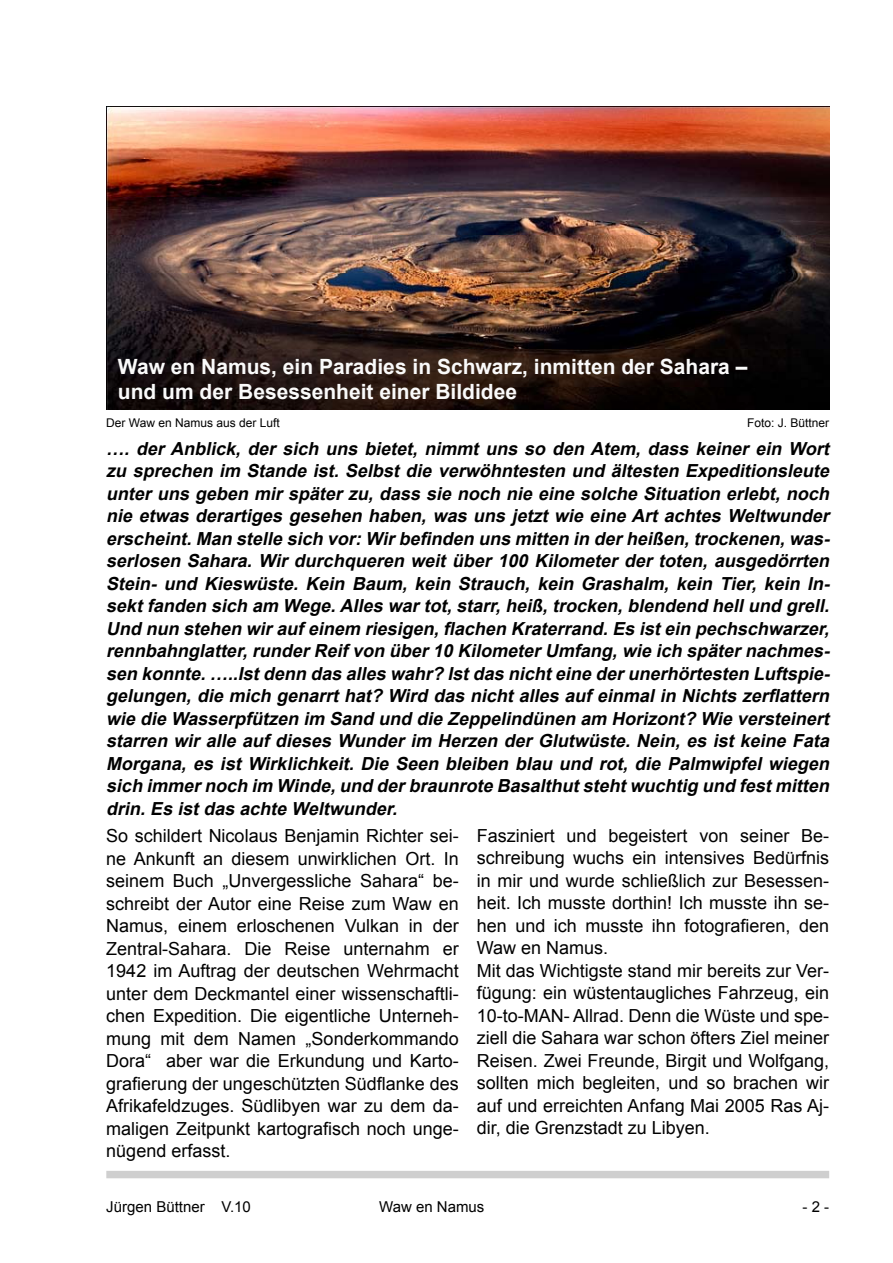
<style>
.page{position:relative;width:893px;height:1263px;background:#fff}
.page>*{position:absolute;margin:0;border:0;box-sizing:border-box;transform-origin:0 0}
.t1{font:700 21px/25.2px "Arial";color:#fafafa}
.t2{font:italic 700 18px/22.5px "Arial";color:#000;text-align:justify}
.t3{font:18px/22.5px "Arial";color:#000;text-align:justify}
.t4{font:15px "Arial";color:#000}
.t5{font:12px "Arial";color:#000}
</style>
<div class="page">
<div style="left:106px;top:1171px;width:723px;height:7px;background:#cfcfcf"></div>
<img style="left:106px;top:106px;width:723px;height:304px">
<p class="t1" style="left:118px;top:355px;width:631px">Waw en Namus, ein Paradies in Schwarz, inmitten der Sahara – und um der Besessenheit einer Bildidee</p>
<p class="t5" style="left:106px;top:415px;width:175px">Der Waw en Namus aus der Luft</p>
<p class="t5" style="left:747px;top:415px;width:84px">Foto: J. Büttner</p>
<p class="t2" style="left:106px;top:438px;width:729px">…. der Anblick, der sich uns bietet, nimmt uns so den Atem, dass keiner ein Wort zu sprechen im Stande ist. Selbst die verwöhntesten und ältesten Expeditionsleute unter uns geben mir später zu, dass sie noch nie eine solche Situation erlebt, noch nie etwas derartiges gesehen haben, was uns jetzt wie eine Art achtes Weltwunder erscheint.Man stelle sich vor:Wirbefinden uns mitten in derheißen,trockenen,was&shy;serlosen Sahara. Wir durchqueren weit über 100 Kilometer der toten, ausgedörrten Stein- und Kieswüste. Kein Baum, kein Strauch, kein Grashalm, kein Tier, kein In&shy;sektfanden sich am Wege.Alles wartot,starr,heiß,trocken,blendend hellund grell.<br>Und nun stehen wiraufeinem riesigen,flachen Kraterrand.Es istein pechschwarzer, rennbahnglatter,runderReifvon über10 KilometerUmfang,wie ich späternachmes&shy;sen konnte.…..Istdenn das alles wahr? Istdas nichteine derunerhörtesten Luftspie&shy;gelungen,die mich genarrthat? Wird das nichtalles aufeinmalin Nichts zerflattern wie die Wasserpfützen im Sand und die Zeppelindünen am Horizont? Wie versteinert starren wir alle auf dieses Wunder im Herzen der Glutwüste. Nein, es ist keine Fata Morgana, es ist Wirklichkeit. Die Seen bleiben blau und rot, die Palmwipfel wiegen sich immernoch im Winde,und derbraunrote Basalthutstehtwuchtig und festmitten drin.Es istdas achte Weltwunder.</p>
<p class="t3" style="left:106px;top:825px;width:354px">So schildert Nicolaus Benjamin Richter sei&shy;ne Ankunft an diesem unwirklichen Ort. In seinem Buch „Unvergessliche Sahara“ be&shy;schreibt der Autor eine Reise zum Waw en Namus, einem erloschenen Vulkan in der Zentral-Sahara. Die Reise unternahm er 1942 im Auftrag der deutschen Wehrmacht unter dem Deckmantel einer wissenschaftli&shy;chen Expedition. Die eigentliche Unterneh&shy;mung mit dem Namen „Sonderkommando Dora“ aber war die Erkundung und Karto&shy;grafierung der ungeschützten Südflanke des Afrikafeldzuges. Südlibyen war zu dem da&shy;maligen Zeitpunkt kartografisch noch unge&shy;nügend erfasst.</p>
<p class="t3" style="left:477px;top:824px;width:354px;text-align:left">Fasziniert und begeistert von seiner Be&shy;schreibung wuchs ein intensives Bedürfnis in mir und wurde schließlich zur Besessen&shy;heit. Ich musste dorthin! Ich musste ihn se&shy;hen und ich musste ihn fotografieren, den Waw en Namus.<br>Mit das Wichtigste stand mir bereits zur Ver&shy;fügung: ein wüstentaugliches Fahrzeug, ein 10-to-MAN- Allrad. Denn die Wüste und spe&shy;ziell die Sahara war schon öfters Ziel meiner Reisen. Zwei Freunde, Birgit und Wolfgang, sollten mich begleiten, und so brachen wir auf und erreichten Anfang Mai 2005 Ras Aj&shy;dir, die Grenzstadt zu Libyen.</p>
<p class="t4" style="left:106px;top:1196px;width:146px">Jürgen Büttner V.10</p>
<p class="t4" style="left:379px;top:1196px;width:107px">Waw en Namus</p>
<p class="t4" style="left:802px;top:1196px;width:28px">- 2 -</p>
</div>
